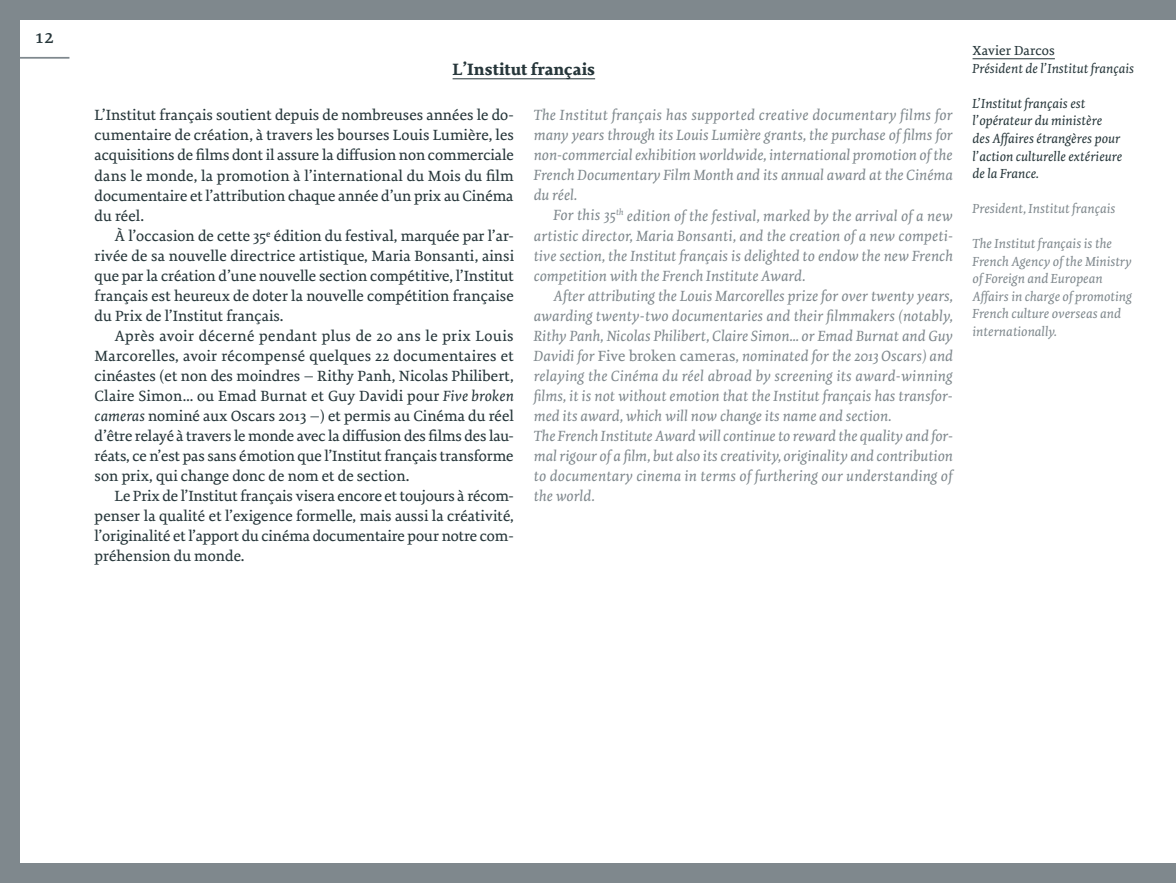
<style>
.page{position:relative;width:1176px;height:883px;background:#fff}
.page>*{position:absolute;margin:0;border:0;box-sizing:border-box;transform-origin:0 0}
.t1{font:21px "Tiina";color:#26363a}
.t2{font:700 17.5px "Tiina";color:#26363a}
.t3{font:15.75px/19.9px "Tiina";color:#26363a;text-align:justify}
.t4{font:italic 15.75px/19.9px "Tiina";color:#7f888d;text-align:justify}
.t5{font:italic 14px/17.5px "Tiina";letter-spacing:-.005em;color:#7f888d}
.t6{font:italic 14px/17.5px "Tiina";letter-spacing:-.005em;color:#26363a}
.t7{font:14px "Tiina";color:#26363a}
.s1{font-style:italic}
.s2{font-style:normal}
</style>
<div class="page">
<hr style="left:452px;top:79px;width:143px;height:1px;background:#26363a">
<hr style="left:972px;top:58px;width:83px;height:1px;background:#26363a">
<div style="left:0;top:0;width:20px;height:883px;background:#7f888d"></div>
<div style="left:0;top:0;width:1176px;height:20px;background:#7f888d"></div>
<div style="left:0;top:863px;width:1176px;height:20px;background:#7f888d"></div>
<hr style="left:0;top:57px;width:69px;height:2px;background:#7f888d">
<h1 class="t1" style="left:35px;top:22px;width:20px">12</h1>
<p class="t2" style="left:452px;top:57px;width:144px">L’Institut français</p>
<p class="t3" style="left:95px;top:105px;width:421px">L’Institut français soutient depuis de nombreuses années le do&shy;cumentaire de création, à travers les bourses Louis Lumière, les acquisitions de films dont il assure la diffusion non commerciale dans le monde, la promotion à l’international du Mois du film documentaire et l’attribution chaque année d’un prix au Cinéma du réel.</p>
<p class="t3" style="left:95px;top:225px;width:421px;text-indent:20px">À l’occasion de cette 35e édition du festival, marquée par l’ar&shy;rivée de sa nouvelle directrice artistique, Maria Bonsanti, ainsi que par la création d’une nouvelle section compétitive, l’Institut français est heureux de doter la nouvelle compétition française du Prix de l’Institut français.</p>
<p class="t3" style="left:95px;top:325px;width:421px;text-indent:20px">Après avoir décerné pendant plus de 20 ans le prix Louis Marcorelles, avoir récompensé quelques 22 documentaires et cinéastes (et non des moindres – Rithy Panh, Nicolas Philibert, Claire Simon… ou Emad Burnat et Guy Davidi pour <span class="s1">Five broken cameras</span> nominé aux Oscars 2013 –) et permis au Cinéma du réel d’être relayé à travers le monde avec la diffusion des films des lau&shy;réats, ce n’est pas sans émotion que l’Institut français transforme son prix, qui change donc de nom et de section.</p>
<p class="t3" style="left:95px;top:486px;width:421px;text-indent:20px">Le Prix de l’Institut français visera encore et toujours à récom&shy;penser la qualité et l’exigence formelle, mais aussi la créativité, l’originalité et l’apport du cinéma documentaire pour notre com&shy;préhension du monde.</p>
<p class="t4" style="left:534px;top:105px;width:421px">The Institut français has supported creative documentary films for many years through its Louis Lumière grants, the purchase of films for non-commercial exhibition worldwide, international promotion of the French Documentary Film Month and its annual award at the Cinéma du réel.</p>
<p class="t4" style="left:534px;top:205px;width:421px;text-indent:20px">For this 35<sup>th</sup> edition of the festival, marked by the arrival of a new artistic director, Maria Bonsanti, and the creation of a new competi&shy;tive section, the Institut français is delighted to endow the new French competition with the French Institute Award.</p>
<p class="t4" style="left:534px;top:285px;width:421px;text-align:left;text-indent:20px">After attributing the Louis Marcorelles prize for over twenty years, awarding twenty-two documentaries and their filmmakers (notably, Rithy Panh, Nicolas Philibert, Claire Simon… or Emad Burnat and Guy Davidi for <span class="s2">Five broken cameras</span>, nominated for the 2013 Oscars) and relaying the Cinéma du réel abroad by screening its award-winning films, it is not without emotion that the Institut français has transfor&shy;med its award, which will now change its name and section.<br>The French Institute Award will continue to reward the quality and for&shy;mal rigour of a film, but also its creativity, originality and contribution to documentary cinema in terms of furthering our understanding of the world.</p>
<p class="t7" style="left:972px;top:41px;width:84px">Xavier Darcos</p>
<p class="t6" style="left:972px;top:59px;width:163px">Président de l’Institut français</p>
<p class="t6" style="left:972px;top:94px;width:151px">L’Institut français est l’opérateur du ministère des Affaires étrangères pour l’action culturelle extérieure de la France.</p>
<p class="t5" style="left:972px;top:199px;width:144px">President, Institut français</p>
<p class="t5" style="left:972px;top:234px;width:161px">The Institut français is the<br>French Agency of the Ministry of Foreign and European<br>Affairs in charge of promoting<br>French culture overseas and internationally.</p>
</div>
